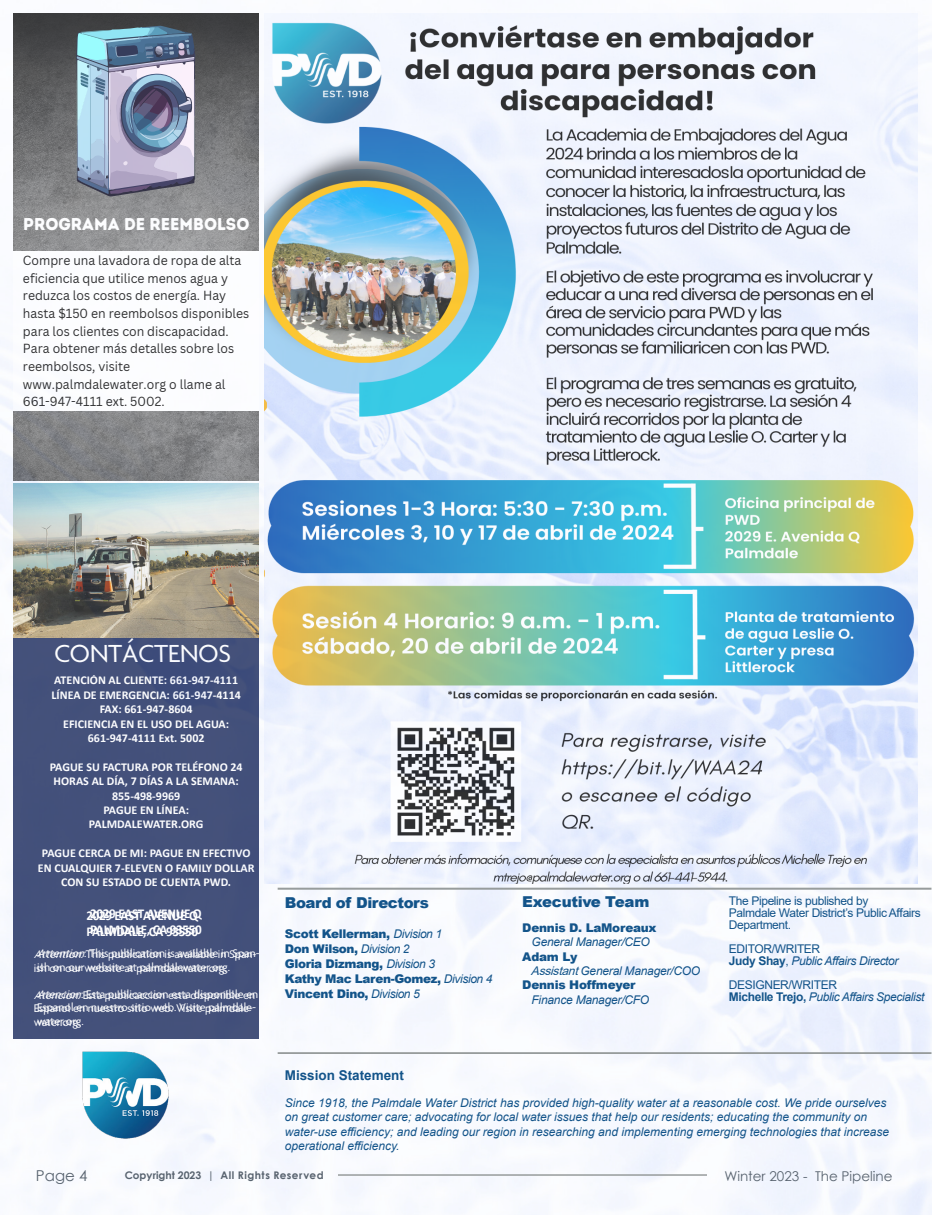
<style>
.page{position:relative;width:945px;height:1215px;background:#fff}
.page>*{position:absolute;margin:0;border:0;box-sizing:border-box;transform-origin:0 0}
.t1{font:26.7px "Agenda";color:#fff}
.t2{font:17.1px "Intro Rust Base";color:#fff;scale:.95 1}
.t3{font:900 15px "Arial";letter-spacing:-.03em;color:#13548a}
.t4{font:15px "Century Gothic";color:#58636f}
.t5{font:700 13.5px "Calibri";letter-spacing:-.02em;color:#fff}
.t6{font:13.5px "Century Gothic";color:#58636f}
.t7{font:700 13.5px "Arial";color:#13548a}
.t8{font:12.9px/17.7px "Canva Sans";color:#000;scale:.95 1}
.t9{font:12px/13.5px "Agenda";color:#fff}
.t10{font:italic 12px/14.4px "Arial";color:#13548a}
.t11{font:700 12px/14.4px "Calibri";color:#fff;text-align:center}
.t12{font:900 12px "Arial";letter-spacing:-.03em;color:#13548a}
.t13{font:12px/12px "Arial";letter-spacing:-.03em;color:#13548a}
.t14{font:italic 12px "Arial";letter-spacing:-.03em;color:#13548a}
.t15{font:italic 12px "Arial";letter-spacing:-.02em;color:#13548a}
.t16{font:700 10.5px "Century Gothic";letter-spacing:.035em;color:#58636f}
.s1{font-style:italic}
.s2{font-weight:400;font-style:italic}
.s3{font-style:inherit}
.s4{font-weight:700;font-style:normal}
.s5{font-style:normal}
</style>
<div class="page">
<img style="left:0;top:13px;width:932px;height:1202px">
<img style="left:264px;top:14px;width:654px;height:870px">
<img style="left:14px;top:14px;width:245px;height:466px">
<div style="left:14px;top:251px;width:245px;height:160px;background:#fff"></div>
<svg style="left:76px;top:26px;width:119px;height:171px;background:#8f9fb7"></svg>
<div style="left:14px;top:675px;width:245px;height:364px;background:#44517a"></div>
<div style="left:14px;top:634px;width:245px;height:41px;background:#43507a"></div>
<img style="left:14px;top:484px;width:245px;height:154px">
<hr style="left:338px;top:1174px;width:368px;height:2px;background:#979c9c">
<img style="left:80px;top:1049px;width:92px;height:92px">
<hr style="left:278px;top:888px;width:653px;height:2px;background:#979c9c">
<hr style="left:278px;top:1052px;width:653px;height:1px;background:#979c9c">
<p class="t2" style="left:23px;top:213px;width:240px">PROGRAMA DE REEMBOLSO</p>
<p class="t8" style="left:23px;top:252px;width:240px">Compre una lavadora de ropa de alta eficiencia que utilice menos agua y reduzca los costos de energía. Hay hasta $150 en reembolsos disponibles para los clientes con discapacidad.<br>Para obtener más detalles sobre los reembolsos, visite www.palmdalewater.org o llame al<br>661-947-4111 ext. 5002.</p>
<p class="t1" style="left:54px;top:639px;width:179px">CONTÁCTENOS</p>
<p class="t11" style="left:54px;top:673px;width:185px">ATENCIÓN AL CLIENTE: 661-947-4111</p>
<p class="t11" style="left:52px;top:688px;width:191px">LÍNEA DE EMERGENCIA: 661-947-4114</p>
<p class="t11" style="left:100px;top:702px;width:94px">FAX: 661-947-8604</p>
<p class="t11" style="left:63px;top:716px;width:167px">EFICIENCIA EN EL USO DEL AGUA:</p>
<p class="t11" style="left:88px;top:731px;width:118px">661-947-4111 Ext. 5002</p>
<p class="t11" style="left:50px;top:760px;width:194px">PAGUE SU FACTURA POR TELÉFONO 24<br>HORAS AL DÍA, 7 DÍAS A LA SEMANA:</p>
<p class="t11" style="left:112px;top:788px;width:70px">855-498-9969</p>
<p class="t11" style="left:103px;top:803px;width:87px">PAGUE EN LÍNEA:</p>
<p class="t11" style="left:89px;top:817px;width:116px">PALMDALEWATER.ORG</p>
<p class="t11" style="left:38px;top:846px;width:218px">PAGUE CERCA DE MI: PAGUE EN EFECTIVO<br>EN CUALQUIER 7-ELEVEN O FAMILY DOLLAR<br>CON SU ESTADO DE CUENTA PWD.</p>
<p class="t5" style="left:90px;top:904px;width:113px">2029 EAST AVENUE Q</p>
<p class="t5" style="left:90px;top:920px;width:113px">PALMDALE, CA 93550</p>
<p class="t5" style="left:86px;top:905px;width:113px">2029 EAST AVENUE Q</p>
<p class="t5" style="left:86px;top:922px;width:113px">PALMDALE, CA 93550</p>
<p class="t9" style="left:37px;top:948px;width:224px"><span class="s1">Attention</span>: This publication is available in Span&shy;ish on our website at palmdalewater.org.</p>
<p class="t9" style="left:37px;top:988px;width:223px"><span class="s1">Atencion</span>: Esta publicaccion esta disponible en</p>
<p class="t9" style="left:37px;top:1002px;width:221px">Espanol en nuestro sitio web. Visite palmdale&shy;water.org.</p>
<p class="t9" style="left:34px;top:949px;width:224px"><span class="s1">Atention</span>: This publication is available in Span&shy;ish on our website at palmdalewater.org.</p>
<p class="t9" style="left:34px;top:989px;width:223px"><span class="s1">Atencion</span>: Esta publicaccion esta disponible en</p>
<p class="t9" style="left:34px;top:1003px;width:221px">Espanol en nuestro sitio web. Visite palmdale&shy;water.org.</p>
<p class="t3" style="left:285px;top:891px;width:146px">Board of Directors</p>
<p class="t12" style="left:285px;top:925px;width:159px">Scott Kellerman, <span class="s2">Division 1</span></p>
<p class="t12" style="left:285px;top:940px;width:126px">Don Wilson, <span class="s2">Division 2</span></p>
<p class="t12" style="left:285px;top:955px;width:152px">Gloria Dizmang, <span class="s2">Division 3</span></p>
<p class="t12" style="left:285px;top:970px;width:209px">Kathy Mac Laren-Gomez, <span class="s2">Division 4</span></p>
<p class="t12" style="left:285px;top:985px;width:137px">Vincent Dino, <span class="s2">Division 5</span></p>
<p class="t3" style="left:522px;top:890px;width:129px">Executive Team</p>
<p class="t12" style="left:522px;top:919px;width:136px">Dennis D. LaMoreaux</p>
<p class="t15" style="left:532px;top:934px;width:120px">General Manager/CEO</p>
<p class="t12" style="left:522px;top:948px;width:57px">Adam Ly</p>
<p class="t15" style="left:531px;top:963px;width:171px"><span class="s3">Assistant</span>General Manager/COO</p>
<p class="t12" style="left:522px;top:976px;width:115px">Dennis Hoffmeyer</p>
<p class="t15" style="left:532px;top:992px;width:119px">Finance Manager/CFO</p>
<p class="t13" style="left:729px;top:894px;width:141px">The Pipeline is published by</p>
<p class="t13" style="left:729px;top:906px;width:194px">Palmdale Water District’s Public Affairs<br>Department.</p>
<p class="t13" style="left:729px;top:942px;width:93px">EDITOR/WRITER</p>
<p class="t14" style="left:729px;top:953px;width:171px"><span class="s4">Judy Shay</span><span class="s5">,</span> Public Affairs Director</p>
<p class="t13" style="left:729px;top:978px;width:110px">DESIGNER/WRITER</p>
<p class="t14" style="left:729px;top:989px;width:197px"><span class="s4">Michelle Trejo,</span> Public Affairs Specialist</p>
<p class="t7" style="left:285px;top:1065px;width:121px">Mission Statement</p>
<p class="t10" style="left:285px;top:1095px;width:606px">Since 1918, the Palmdale Water District has provided high-quality water at a reasonable cost. We pride ourselves on great customer care; advocating for local water issues that help our residents; educating the community on water-use efficiency; and leading our region in researching and implementing emerging technologies that increase operational efficiency.</p>
<p class="t4" style="left:36px;top:1165px;width:53px">Page 4</p>
<p class="t16" style="left:125px;top:1167px;width:200px">Copyright 2023 | All Rights Reserved</p>
<p class="t6" style="left:724px;top:1167px;width:170px">Winter 2023 - The Pipeline</p>
</div>
